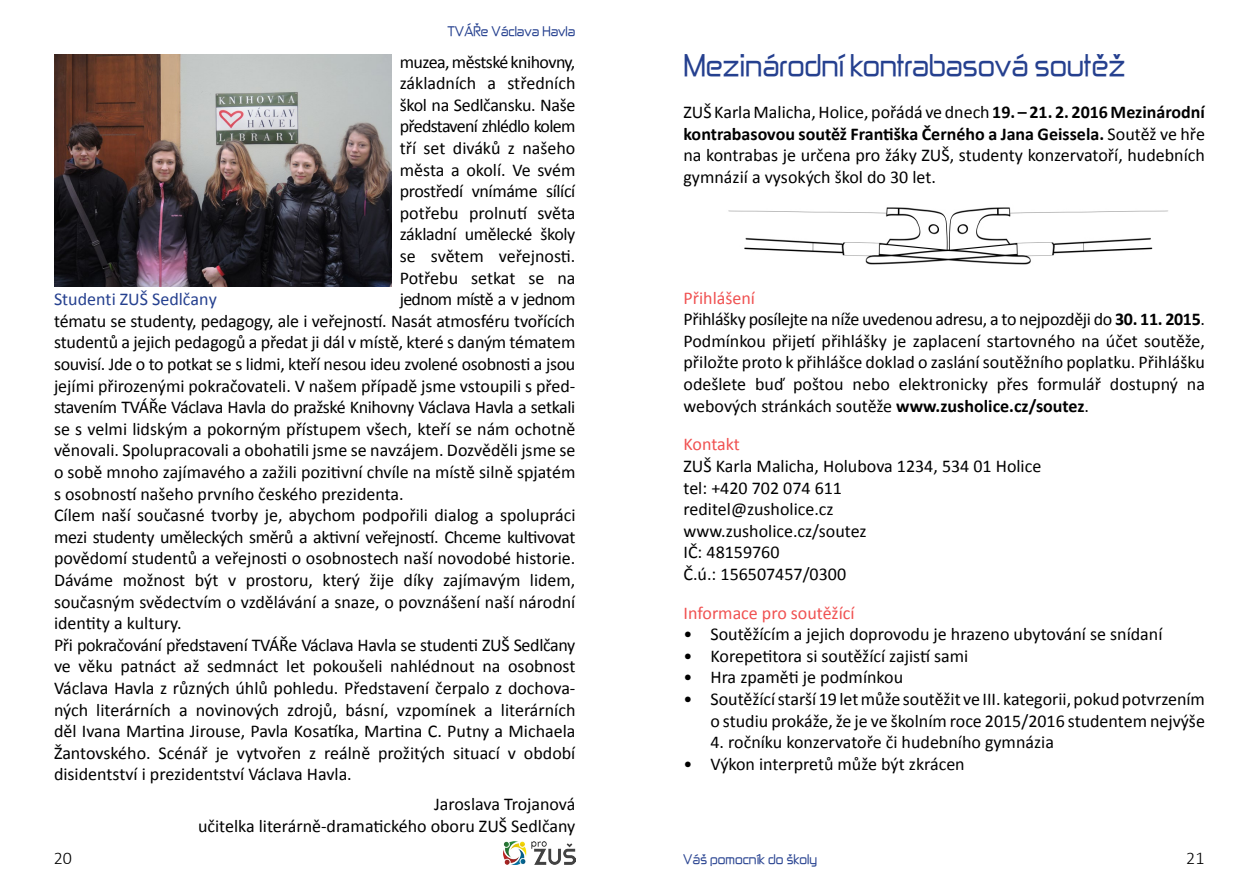
<style>
.page{position:relative;width:1259px;height:893px;background:#fff}
.page>*{position:absolute;margin:0;border:0;box-sizing:border-box;transform-origin:0 0}
.t1{font:27px "Zekton";letter-spacing:-.01em;color:#25408f}
.t2{font:18px/21.6px "Calibri";color:#000;text-align:right}
.t3{font:18px "Calibri";letter-spacing:-.02em;color:#000}
.t4{font:18px "Calibri";letter-spacing:-.04em;color:#000}
.t5{font:18px "Calibri";color:#f05151}
.t6{font:18px "Calibri";letter-spacing:-.03em;color:#000}
.t7{font:18px "Calibri";color:#25408f}
.t8{font:300 18px "Calibri";color:#000}
.t9{font:12px "Zekton";color:#25408f}
.s1{font-weight:700}
.s2{color:#f05151}
</style>
<div class="page">
<img style="left:504px;top:841px;width:71px;height:24px">
<img style="left:54px;top:54px;width:337px;height:233px">
<img style="left:728px;top:207px;width:440px;height:58px">
<p class="t9" style="left:447px;top:23px;width:130px">TVÁŘe Václava Havla</p>
<p class="t6" style="left:400px;top:50px;width:177px">muzea, městské knihovny,</p>
<p class="t2" style="left:400px;top:72px;width:177px">základních a středních</p>
<p class="t3" style="left:400px;top:93px;width:177px">škol na Sedlčansku. Naše</p>
<p class="t4" style="left:400px;top:115px;width:177px">představení zhlédlo kolem</p>
<p class="t2" style="left:400px;top:137px;width:177px">tří set diváků z našeho</p>
<p class="t2" style="left:400px;top:159px;width:177px">města a okolí. Ve svém</p>
<p class="t3" style="left:400px;top:180px;width:177px">prostředí vnímáme sílící</p>
<p class="t2" style="left:400px;top:202px;width:177px">potřebu prolnutí světa</p>
<p class="t3" style="left:400px;top:223px;width:177px">základní umělecké školy</p>
<p class="t2" style="left:400px;top:245px;width:177px">se světem veřejnosti.</p>
<p class="t2" style="left:400px;top:267px;width:177px">Potřebu setkat se na</p>
<p class="t4" style="left:400px;top:288px;width:177px">jednom místě a v jednom</p>
<p class="t2" style="left:54px;top:310px;width:523px">tématu se studenty, pedagogy, ale i veřejností. Nasát atmosféru tvořících</p>
<p class="t2" style="left:54px;top:332px;width:523px">studentů a jejich pedagogů a předat ji dál v místě, které s daným tématem</p>
<p class="t3" style="left:54px;top:353px;width:523px">souvisí. Jde o to potkat se s lidmi, kteří nesou ideu zvolené osobnosti a jsou</p>
<p class="t2" style="left:54px;top:375px;width:523px">jejími přirozenými pokračovateli. V našem případě jsme vstoupili s před-</p>
<p class="t3" style="left:54px;top:396px;width:523px">stavením TVÁŘe Václava Havla do pražské Knihovny Václava Havla a setkali</p>
<p class="t2" style="left:54px;top:418px;width:523px">se s velmi lidským a pokorným přístupem všech, kteří se nám ochotně</p>
<p class="t2" style="left:54px;top:440px;width:523px">věnovali. Spolupracovali a obohatili jsme se navzájem. Dozvěděli jsme se</p>
<p class="t2" style="left:54px;top:461px;width:523px">o sobě mnoho zajímavého a zažili pozitivní chvíle na místě silně spjatém</p>
<p class="t2" style="left:54px;top:483px;width:351px">s osobností našeho prvního českého prezidenta.</p>
<p class="t2" style="left:54px;top:504px;width:523px">Cílem naší současné tvorby je, abychom podpořili dialog a spolupráci</p>
<p class="t3" style="left:54px;top:525px;width:523px">mezi studenty uměleckých směrů a aktivní veřejností. Chceme kultivovat</p>
<p class="t2" style="left:54px;top:548px;width:523px">povědomí studentů a veřejnosti o osobnostech naší novodobé historie.</p>
<p class="t2" style="left:54px;top:569px;width:523px">Dáváme možnost být v prostoru, který žije díky zajímavým lidem,</p>
<p class="t2" style="left:54px;top:591px;width:523px">současným svědectvím o vzdělávání a snaze, o povznášení naší národní</p>
<p class="t2" style="left:54px;top:612px;width:129px">identity a kultury.</p>
<p class="t3" style="left:54px;top:633px;width:523px">Při pokračování představení TVÁŘe Václava Havla se studenti ZUŠ Sedlčany</p>
<p class="t2" style="left:54px;top:656px;width:523px">ve věku patnáct až sedmnáct let pokoušeli nahlédnout na osobnost</p>
<p class="t2" style="left:54px;top:677px;width:523px">Václava Havla z různých úhlů pohledu. Představení čerpalo z dochova-</p>
<p class="t2" style="left:54px;top:699px;width:523px">ných literárních a novinových zdrojů, básní, vzpomínek a literárních</p>
<p class="t2" style="left:54px;top:720px;width:523px">děl Ivana Martina Jirouse, Pavla Kosatíka, Martina C. Putny a Michaela</p>
<p class="t2" style="left:54px;top:742px;width:523px">Žantovského. Scénář je vytvořen z reálně prožitých situací v období</p>
<p class="t2" style="left:54px;top:764px;width:299px">disidentství i prezidentství Václava Havla.</p>
<p class="t2" style="left:198px;top:794px;width:379px">Jaroslava Trojanová<br>učitelka literárně-dramatického oboru ZUŠ Sedlčany</p>
<p class="t7" style="left:54px;top:287px;width:164px">Studenti ZUŠ Sedlčany</p>
<h1 class="t1" style="left:683px;top:47px;width:443px">Mezinárodní kontrabasová soutěž</h1>
<p class="t2" style="left:683px;top:101px;width:523px;text-align:justify">ZUŠ Karla Malicha, Holice, pořádá ve dnech <span class="s1">19. – 21. 2. 2016Mezinárodní kontrabasovou soutěž Františka Černého a Jana Geissela.</span> Soutěž ve hře na kontrabas je určena pro žáky ZUŠ, studenty konzervatoří, hudebních gymnázií a vysokých škol do 30 let.</p>
<p class="t2" style="left:683px;top:287px;width:523px;text-align:left"><span class="s2">Přihlášení<br></span>Přihlášky posílejte na níže uvedenou adresu, a to nejpozději do <span class="s1">30. 11. 2015</span>.<br>Podmínkou přijetí přihlášky je zaplacení startovného na účet soutěže, přiložte proto k přihlášce doklad o zaslání soutěžního poplatku. Přihlášku odešlete buď poštou nebo elektronicky přes formulář dostupný na webových stránkách soutěže <span class="s1">www.zusholice.cz/soutez</span>.</p>
<p class="t5" style="left:683px;top:433px;width:58px">Kontakt</p>
<p class="t2" style="left:683px;top:455px;width:359px;text-align:left">ZUŠ Karla Malicha, Holubova 1234, 534 01 Holice tel: +420 702 074 611<br>reditel@zusholice.cz<br>www.zusholice.cz/soutez<br>IČ: 48159760<br>Č.ú.: 156507457/0300</p>
<p class="t5" style="left:683px;top:601px;width:172px">Informace pro soutěžící</p>
<p class="t2" style="left:683px;top:623px;width:480px">• Soutěžícím a jejich doprovodu je hrazeno ubytování se snídaní</p>
<p class="t2" style="left:683px;top:645px;width:286px">• Korepetitora si soutěžící zajistí sami</p>
<p class="t2" style="left:683px;top:667px;width:221px">• Hra zpaměti je podmínkou</p>
<p class="t2" style="left:683px;top:688px;width:523px">• Soutěžící starší 19 let může soutěžit ve III. kategorii, pokud potvrzením o studiu prokáže, že je ve školním roce 2015/2016 studentem nejvýše</p>
<p class="t2" style="left:710px;top:731px;width:345px">4. ročníku konzervatoře či hudebního gymnázia</p>
<p class="t2" style="left:683px;top:753px;width:283px">• Výkon interpretů může být zkrácen</p>
<p class="t8" style="left:54px;top:847px;width:20px">20</p>
<p class="t9" style="left:683px;top:851px;width:135px">Váš pomocník do školy</p>
<p class="t8" style="left:1186px;top:847px;width:20px">21</p>
</div>
